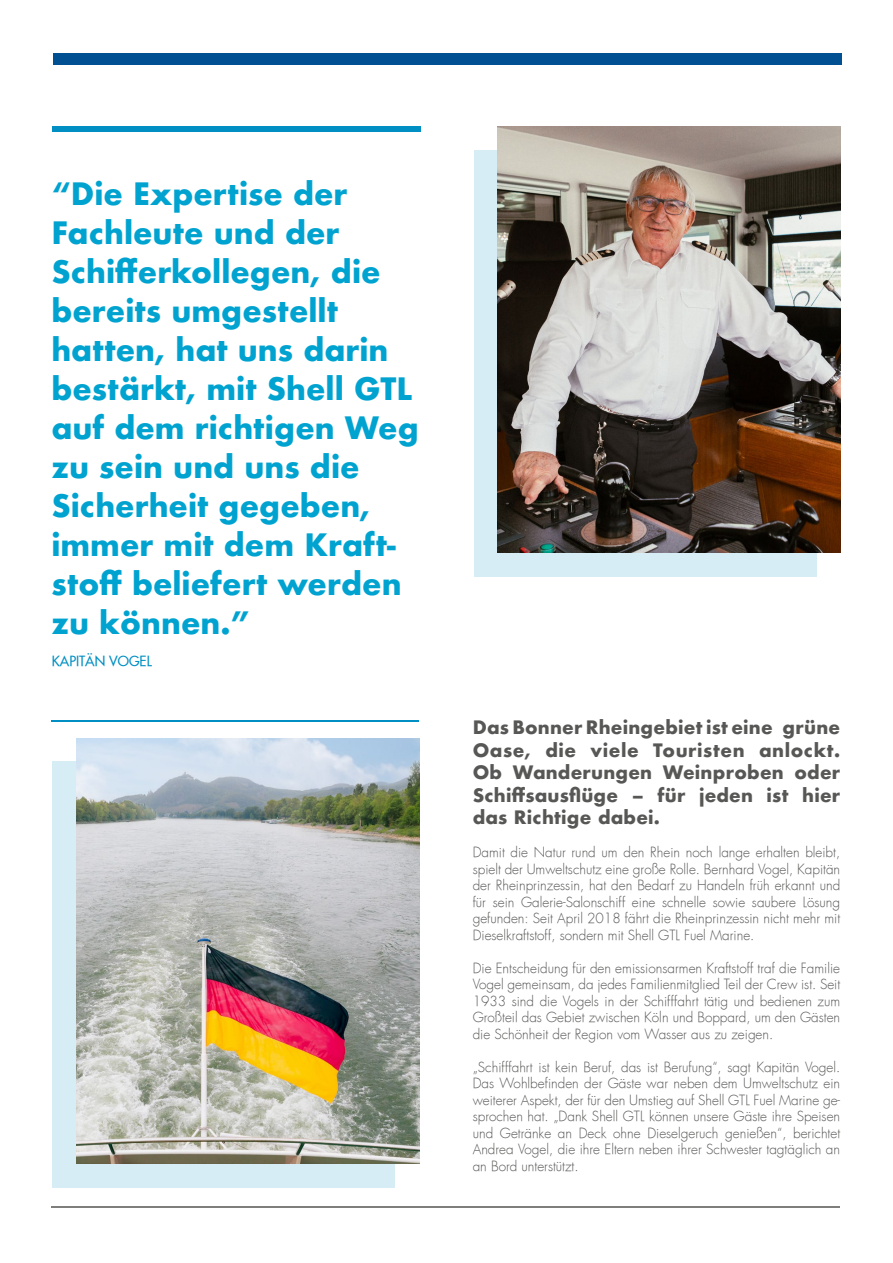
<style>
.page{position:relative;width:893px;height:1263px;background:#fff}
.page>*{position:absolute;margin:0;border:0;box-sizing:border-box;transform-origin:0 0}
.t1{font:700 30px/39px "Futura";color:#00a3d0}
.t2{font:700 18px/22.5px "Futura";letter-spacing:.01em;color:#575756;text-align:justify}
.t3{font:300 13.5px/16.5px "Futura";color:#575756;text-align:justify}
.t4{font:13.5px "Futura";color:#008fc3}
</style>
<div class="page">
<div style="left:53px;top:53px;width:788px;height:11px;background:#005092"></div>
<hr style="left:51px;top:1206px;width:789px;height:1px;background:#7e7e7d">
<div style="left:474px;top:150px;width:342px;height:427px;background:#d7edf5"></div>
<img style="left:497px;top:126px;width:343px;height:427px">
<div style="left:52px;top:126px;width:368px;height:6px;background:#008fc3"></div>
<hr style="left:52px;top:720px;width:367px;height:1px;background:#008fc3">
<div style="left:52px;top:761px;width:343px;height:427px;background:#d7edf5"></div>
<img style="left:76px;top:738px;width:343px;height:425px">
<p class="t1" style="left:51px;top:174px;width:369px">“Die Expertise der<br>Fachleute und der<br>Schifferkollegen, die bereits umgestellt hatten, hat uns darin bestärkt, mit Shell GTL auf dem richtigen Weg zu sein und uns die<br>Sicherheit gegeben, immer mit dem Kraft&shy;stoff beliefert werden zu können.”</p>
<p class="t4" style="left:52px;top:652px;width:102px">KAPITÄN VOGEL</p>
<h2 class="t2" style="left:473px;top:716px;width:369px">Das Bonner Rheingebiet ist eine -grüne Oase, die viele Touristen anlockt.<br>Ob Wanderungen Weinproben oder Schiffsausflüge – für jeden ist hier das Richtige dabei.</h2>
<p class="t3" style="left:473px;top:844px;width:369px">Damit die Natur rund um den Rhein noch lange erhalten bleibt, spielt der Umweltschutz eine große Rolle. Bernhard Vogel, Kapitän der Rheinprinzessin, hat den Bedarf zu Handeln früh erkannt und für sein Galerie-Salonschiff eine schnelle sowie saubere Lösung gefunden: Seit April 2018 fährt die Rheinprinzessin nicht mehr mit Dieselkraftstoff, sondern mit Shell GTL Fuel Marine.</p>
<p class="t3" style="left:473px;top:960px;width:369px">Die Entscheidung für den emissionsarmen Kraftstoff traf die Familie Vogel gemeinsam, da jedes Familienmitglied Teil der Crew ist. Seit 1933 sind die Vogels in der Schifffahrt tätig und bedienen zum Großteil das Gebiet zwischen Köln und Boppard, um den Gästen die Schönheit der Region vom Wasser aus zu zeigen.</p>
<p class="t3" style="left:473px;top:1059px;width:369px">„Schifffahrt ist kein Beruf, das ist Berufung“, sagt Kapitän Vogel.<br>Das Wohlbefinden der Gäste war neben dem Umweltschutz ein weiterer Aspekt, der für den Umstieg auf Shell GTL Fuel Marine ge&shy;sprochen hat. „Dank Shell GTL können unsere Gäste ihre Speisen und Getränke an Deck ohne Dieselgeruch genießen“, berichtet Andrea Vogel, die ihre Eltern neben ihrer Schwester tagtäglich an an Bord unterstützt.</p>
</div>
